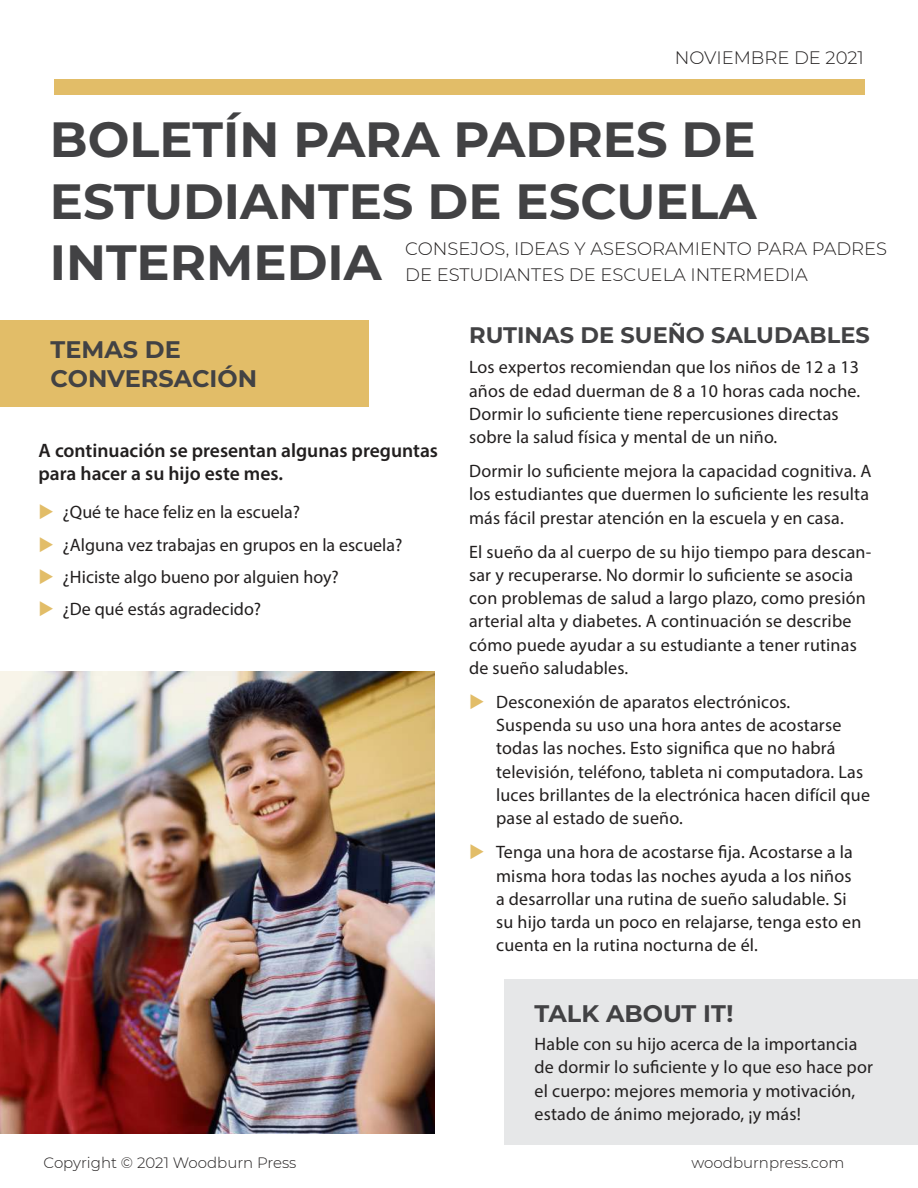
<style>
.page{position:relative;width:918px;height:1188px;background:#fff}
.page>*{position:absolute;margin:0;border:0;box-sizing:border-box;transform-origin:0 0}
.t1{font:700 49.5px/61.5px "Montserrat";color:#424244;text-align:justify}
.t2{font:700 24px/28.8px "Montserrat";color:#424244}
.t3{font:700 22.5px "Montserrat";color:#424244}
.t4{font:600 19.5px/23.4px "Myriad Pro";color:#221f1f}
.t5{font:18px/23.2px "Myriad Pro";letter-spacing:.01em;color:#221f1f}
.t6{font:300 18px/25.5px "Montserrat";color:#221f1f}
.t7{font:300 15px "Montserrat";color:#221f1f}
.s1{color:#e2bd68}
</style>
<div class="page">
<div style="left:0;top:320px;width:369px;height:87px;background:#e2bd68"></div>
<img style="left:0;top:672px;width:434px;height:462px">
<div style="left:54px;top:80px;width:810px;height:15px;background:#e2bd68"></div>
<div style="left:504px;top:979px;width:414px;height:165px;background:#e6e7e8"></div>
<p class="t6" style="left:675px;top:46px;width:191px">NOVIEMBRE DE 2021</p>
<h1 class="t1" style="left:50px;top:109px;width:708px">BOLETÍN PARA PADRES DE ESTUDIANTES DE ESCUELA INTERMEDIA</h1>
<p class="t6" style="left:405px;top:237px;width:484px">CONSEJOS, IDEAS Y ASESORAMIENTO PARA PADRES<br>DE ESTUDIANTES DE ESCUELA INTERMEDIA</p>
<h2 class="t2" style="left:51px;top:336px;width:208px">TEMAS DE<br>CONVERSACIÓN</h2>
<p class="t4" style="left:39px;top:440px;width:401px">A continuación se presentan algunas preguntas para hacer a su hijo este mes.</p>
<p class="t5" style="left:39px;top:501px;width:263px"><span class="s1">◆</span> ¿Qué te hace feliz en la escuela?</p>
<p class="t5" style="left:39px;top:533px;width:365px"><span class="s1">◆</span> ¿Alguna vez trabajas en grupos en la escuela?</p>
<p class="t5" style="left:39px;top:566px;width:302px"><span class="s1">◆</span> ¿Hiciste algo bueno por alguien hoy?</p>
<p class="t5" style="left:39px;top:598px;width:224px"><span class="s1">◆</span> ¿De qué estás agradecido?</p>
<p class="t3" style="left:469px;top:322px;width:402px">RUTINAS DE SUEÑO SALUDABLES</p>
<p class="t5" style="left:469px;top:356px;width:393px">Los expertos recomiendan que los niños de 12 a 13 años de edad duerman de 8 a 10 horas cada noche.<br>Dormir lo suficiente tiene repercusiones directas sobre la salud física y mental de un niño.</p>
<p class="t5" style="left:469px;top:460px;width:404px">Dormir lo suficiente mejora la capacidad cognitiva. A los estudiantes que duermen lo suficiente les resulta más fácil prestar atención en la escuela y en casa.</p>
<p class="t5" style="left:469px;top:541px;width:404px">El sueño da al cuerpo de su hijo tiempo para descan&shy;sar y recuperarse. No dormir lo suficiente se asocia con problemas de salud a largo plazo, como presión arterial alta y diabetes. A continuación se describe cómo puede ayudar a su estudiante a tener rutinas de sueño saludables.</p>
<p class="t5" style="left:496px;top:691px;width:375px;text-indent:-27px"><span class="s1">◆</span> Desconexión de aparatos electrónicos.<br>Suspenda su uso una hora antes de acostarse todas las noches. Esto significa que no habrá televisión, teléfono, tableta ni computadora. Las luces brillantes de la electrónica hacen difícil que pase al estado de sueño.</p>
<p class="t5" style="left:496px;top:841px;width:367px;text-indent:-27px"><span class="s1">◆</span> Tenga una hora de acostarse fija. Acostarse a la misma hora todas las noches ayuda a los niños a desarrollar una rutina de sueño saludable. Si su hijo tarda un poco en relajarse, tenga esto en cuenta en la rutina nocturna de él.</p>
<h2 class="t2" style="left:535px;top:999px;width:200px">TALK ABOUT IT!</h2>
<p class="t5" style="left:535px;top:1033px;width:340px">Hable con su hijo acerca de la importancia de dormir lo suficiente y lo que eso hace por el cuerpo: mejores memoria y motivación, estado de ánimo mejorado, ¡y más!</p>
<p class="t7" style="left:44px;top:1157px;width:254px">Copyright © 2021 Woodburn Press</p>
<p class="t7" style="left:692px;top:1157px;width:154px">woodburnpress.com</p>
</div>
